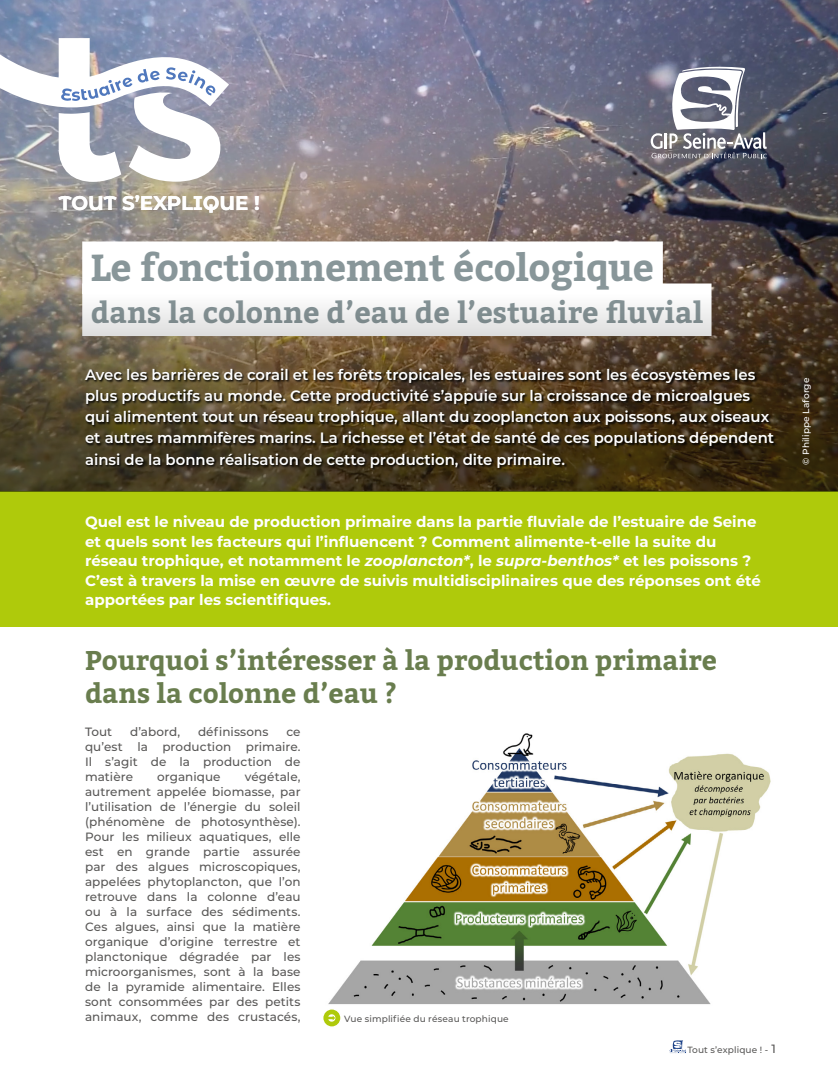
<style>
.page{position:relative;width:838px;height:1085px;background:#fff}
.page>*{position:absolute;margin:0;border:0;box-sizing:border-box;transform-origin:0 0}
.t1{font:700 37.5px "Bitter";letter-spacing:-.01em;color:#889699}
.t2{font:700 29.25px "Bitter";color:#889699}
.t3{font:700 27px/32.4px "Bitter";color:#697d4e}
.t4{font:700 19.8px "Montserrat Alternates";color:#fff}
.t5{font:600 15px/21px "Montserrat";color:#fff}
.t6{font:700 15px/19.5px "Montserrat";color:#fff}
.t7{font:500 12px/15px "Montserrat";letter-spacing:.005em;color:#595857;text-align:justify}
.t8{font:500 9px "Montserrat";letter-spacing:.015em;color:#595857}
.t9{font:500 9px "Montserrat";letter-spacing:.01em;color:#fff}
.s1{font-family:"Montserrat"}
.s2{font-style:italic}
.s3{font-size:12px}
</style>
<div class="page">
<svg style="left:669px;top:1040px;width:17px;height:13px"></svg>
<img style="left:0;top:0;width:838px;height:219px">
<div style="left:0;top:491px;width:838px;height:135px;background:#afca0b"></div>
<svg style="left:0;top:219px;width:838px;height:272px"></svg>
<svg style="left:85px;top:368px;width:692px;height:102px;background:#403219"></svg>
<img style="left:328px;top:733px;width:443px;height:272px">
<svg style="left:323px;top:1008px;width:18px;height:18px"></svg>
<div style="left:322px;top:1007px;width:20px;height:20px;border:2px solid #fff;border-radius:50%"></div>
<svg style="left:328px;top:1014px;width:7px;height:7px"></svg>
<svg style="left:0;top:38px;width:229px;height:144px"></svg>
<svg style="left:650px;top:64px;width:138px;height:94px"></svg>
<h3 class="t4" style="left:59px;top:189px;width:202px">TOUT S’<span class="s1">E</span>XPLIQU<span class="s1">E</span> !</h3>
<h1 class="t1" style="left:91px;top:243px;width:564px">Le fonctionnement écologique</h1>
<h2 class="t2" style="left:91px;top:294px;width:614px">dans la colonne d’eau de l’estuaire fluvial</h2>
<p class="t5" style="left:85px;top:364px;width:690px">Avec les barrières de corail et les forêts tropicales, les estuaires sont les écosystèmes les plus productifs au monde. Cette productivité s’appuie sur la croissance de microalgues qui alimentent tout un réseau trophique, allant du zooplancton aux poissons, aux oiseaux et autres mammifères marins. La richesse et l’état de santé de ces populations dépendent ainsi de la bonne réalisation de cette production, dite primaire.</p>
<p class="t6" style="left:85px;top:511px;width:677px">Quel est le niveau de production primaire dans la partie fluviale de l’estuaire de Seine et quels sont les facteurs qui l’influencent ? Comment alimente-t-elle la suite du réseau trophique, et notamment le <span class="s2">zooplancton*</span>, le <span class="s2">supra-benthos*</span> et les poissons ?<br>C’est à travers la mise en œuvre de suivis multidisciplinaires que des réponses ont été apportées par les scientifiques.</p>
<h3 class="t3" style="left:85px;top:645px;width:633px">Pourquoi s’intéresser à la production primaire dans la colonne d’eau ?</h3>
<p class="t7" style="left:85px;top:724px;width:29px">Tout</p>
<p class="t7" style="left:130px;top:724px;width:52px">d’abord,</p>
<p class="t7" style="left:198px;top:724px;width:72px">définissons</p>
<p class="t7" style="left:85px;top:724px;width:217px;text-indent:201px">ce qu’est la production primaire.<br>Il s’agit de la production de matière</p>
<p class="t7" style="left:157px;top:769px;width:65px">organique</p>
<p class="t7" style="left:85px;top:769px;width:217px;text-indent:160px">végétale, autrement appelée biomasse, par l’utilisation de l’énergie du soleil (phénomène de photosynthèse).<br>Pour les milieux aquatiques, elle est en grande partie assurée par des algues microscopiques, appelées phytoplancton, que l’on retrouve dans la colonne d’eau ou à la surface des sédiments.<br>Ces algues, ainsi que la matière organique d’origine terrestre et planctonique dégradée par les microorganismes, sont à la base de la pyramide alimentaire. Elles sont consommées par des petits animaux, comme des crustacés,</p>
<p class="t8" style="left:344px;top:1012px;width:166px">Vue simplifiée du réseau trophique</p>
<p class="t8" style="left:687px;top:1042px;width:90px">Tout s’explique ! - <span class="s3">1</span></p>
<p class="t9" style="left:799px;top:464px;width:88px;rotate:-90deg">© Philippe Laforge</p>
</div>
